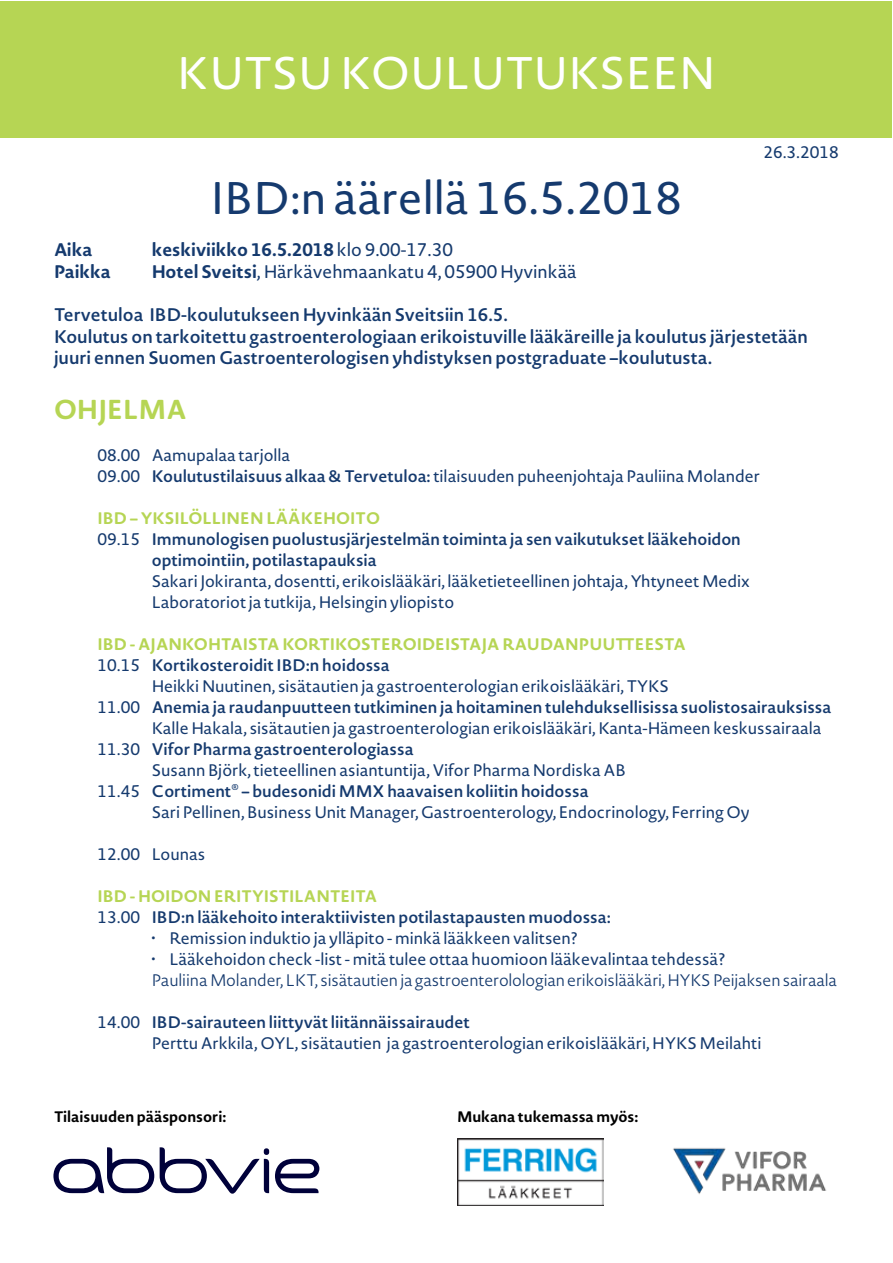
<style>
.page{position:relative;width:893px;height:1263px;background:#fff}
.page>*{position:absolute;margin:0;border:0;box-sizing:border-box;transform-origin:0 0}
.t1{font:45px "Novel Sans Rd Pro";color:#153a6e}
.t2{font:45px "Novel Sans Rd Pro";color:#fff}
.t3{font:700 27px "Novel Sans Rd Pro";color:#b6d554}
.t4{font:600 18px/21.6px "Novel Sans Rd Pro";color:#153a6e}
.t5{font:18px "Novel Sans Rd Pro";color:#153a6e}
.t6{font:700 18px "Novel Sans Rd Pro";color:#153a6e}
.t7{font:16.5px/21px "Novel Sans Rd Pro";color:#153a6e}
.t8{font:600 16.5px/21px "Novel Sans Rd Pro";color:#153a6e}
.t9{font:700 16.5px/21px "Novel Sans Rd Pro";color:#b6d554}
.t10{font:300 16.5px "Novel Sans Rd Pro";letter-spacing:-.01em;color:#153a6e}
.t11{font:700 15px "Novel Sans Rd Pro";color:#000}
.s1{font-weight:400}
.s2{font-weight:700}
.s3{font-weight:600}
.s4{font-weight:400;color:#153a6e}
.s5{font-weight:600;color:#153a6e}
.s6{font-weight:700;color:#b6d554}
</style>
<div class="page">
<div style="left:1px;top:1px;width:891px;height:136px;background:#b6d554"></div>
<svg style="left:53px;top:1147px;width:266px;height:47px"></svg>
<img style="left:673px;top:1148px;width:154px;height:46px">
<img style="left:457px;top:1138px;width:147px;height:68px">
<h1 class="t2" style="left:177px;top:41px;width:540px">KUTSU KOULUTUKSEEN</h1>
<h1 class="t1" style="left:211px;top:166px;width:473px">IBD:n äärellä 16.5.2018</h1>
<p class="t7" style="left:763px;top:142px;width:77px">26.3.2018</p>
<p class="t6" style="left:54px;top:237px;width:40px">Aika</p>
<p class="t6" style="left:152px;top:237px;width:303px">keskiviikko 16.5.2018 <span class="s1">klo 9.00-17.30</span></p>
<p class="t6" style="left:54px;top:258px;width:58px">Paikka</p>
<p class="t5" style="left:152px;top:259px;width:426px"><span class="s2">Hotel Sveitsi</span>, Härkävehmaankatu 4, 05900 Hyvinkää</p>
<p class="t4" style="left:54px;top:304px;width:756px">Tervetuloa IBD-koulutukseen Hyvinkään Sveitsiin 16.5.<br>Koulutus on tarkoitettu gastroenterologiaan erikoistuville lääkäreille ja koulutus järjestetään juuri ennen Suomen Gastroenterologisen yhdistyksen postgraduate –koulutusta.</p>
<h2 class="t3" style="left:54px;top:389px;width:134px">OHJELMA</h2>
<p class="t7" style="left:98px;top:444px;width:664px">08.00 Aamupalaa tarjolla<br>09.00 <span class="s3">Koulutustilaisuus alkaa &amp; Tervetuloa:</span> tilaisuuden puheenjohtaja Pauliina Molander</p>
<p class="t9" style="left:98px;top:507px;width:284px">IBD – YKSILÖLLINEN LÄÄKEHOITO</p>
<p class="t8" style="left:98px;top:528px;width:645px"><span class="s1">09.15</span> Immunologisen puolustusjärjestelmän toiminta ja sen vaikutukset lääkehoidon</p>
<p class="t8" style="left:152px;top:549px;width:226px">optimointiin, potilastapauksia</p>
<p class="t7" style="left:152px;top:570px;width:599px">Sakari Jokiranta, dosentti, erikoislääkäri, lääketieteellinen johtaja, Yhtyneet Medix<br>Laboratoriot ja tutkija, Helsingin yliopisto</p>
<p class="t9" style="left:98px;top:633px;width:590px">IBD - AJANKOHTAISTA KORTIKOSTEROIDEISTAJA RAUDANPUUTTEESTA<br><span class="s4">10.15</span> <span class="s5">Kortikosteroidit IBD:n hoidossa</span></p>
<p class="t7" style="left:152px;top:675px;width:519px">Heikki Nuutinen, sisätautien ja gastroenterologian erikoislääkäri, TYKS</p>
<p class="t8" style="left:98px;top:696px;width:735px"><span class="s1">11.00</span> Anemia ja raudanpuutteen tutkiminen ja hoitaminen tulehduksellisissa suolistosairauksissa</p>
<p class="t7" style="left:152px;top:717px;width:671px">Kalle Hakala, sisätautien ja gastroenterologian erikoislääkäri, Kanta-Hämeen keskussairaala</p>
<p class="t8" style="left:98px;top:738px;width:318px"><span class="s1">11.30</span> Vifor Pharma gastroenterologiassa</p>
<p class="t7" style="left:152px;top:759px;width:476px">Susann Björk, tieteellinen asiantuntija, Vifor Pharma Nordiska AB</p>
<p class="t8" style="left:98px;top:780px;width:493px"><span class="s1">11.45</span> Cortiment<sup>®</sup> – budesonidi MMX haavaisen koliitin hoidossa</p>
<p class="t7" style="left:152px;top:801px;width:599px">Sari Pellinen, Business Unit Manager, Gastroenterology, Endocrinology, Ferring Oy</p>
<p class="t7" style="left:97px;top:843px;width:109px">12.00 Lounas</p>
<p class="t8" style="left:97px;top:885px;width:515px"><span class="s6">IBD - HOIDON ERITYISTILANTEITA<br></span><span class="s1">13.00</span> IBD:n lääkehoito interaktiivisten potilastapausten muodossa:</p>
<p class="t7" style="left:152px;top:927px;width:428px">• Remission induktio ja ylläpito - minkä lääkkeen valitsen?</p>
<p class="t7" style="left:152px;top:948px;width:575px">• Lääkehoidon check -list - mitä tulee ottaa huomioon lääkevalintaa tehdessä?</p>
<p class="t10" style="left:152px;top:968px;width:687px">Pauliina Molander, LKT, sisätautien ja gastroenterolologian erikoislääkäri, HYKS Peijaksen sairaala</p>
<p class="t7" style="left:152px;top:1011px;width:611px;text-indent:-54px">14.00 <span class="s3">IBD-sairauteen liittyvät liitännäissairaudet<br></span>Perttu Arkkila, OYL, sisätautien ja gastroenterologian erikoislääkäri, HYKS Meilahti</p>
<p class="t11" style="left:54px;top:1106px;width:174px">Tilaisuuden pääsponsori:</p>
<p class="t11" style="left:457px;top:1106px;width:183px">Mukana tukemassa myös:</p>
</div>
